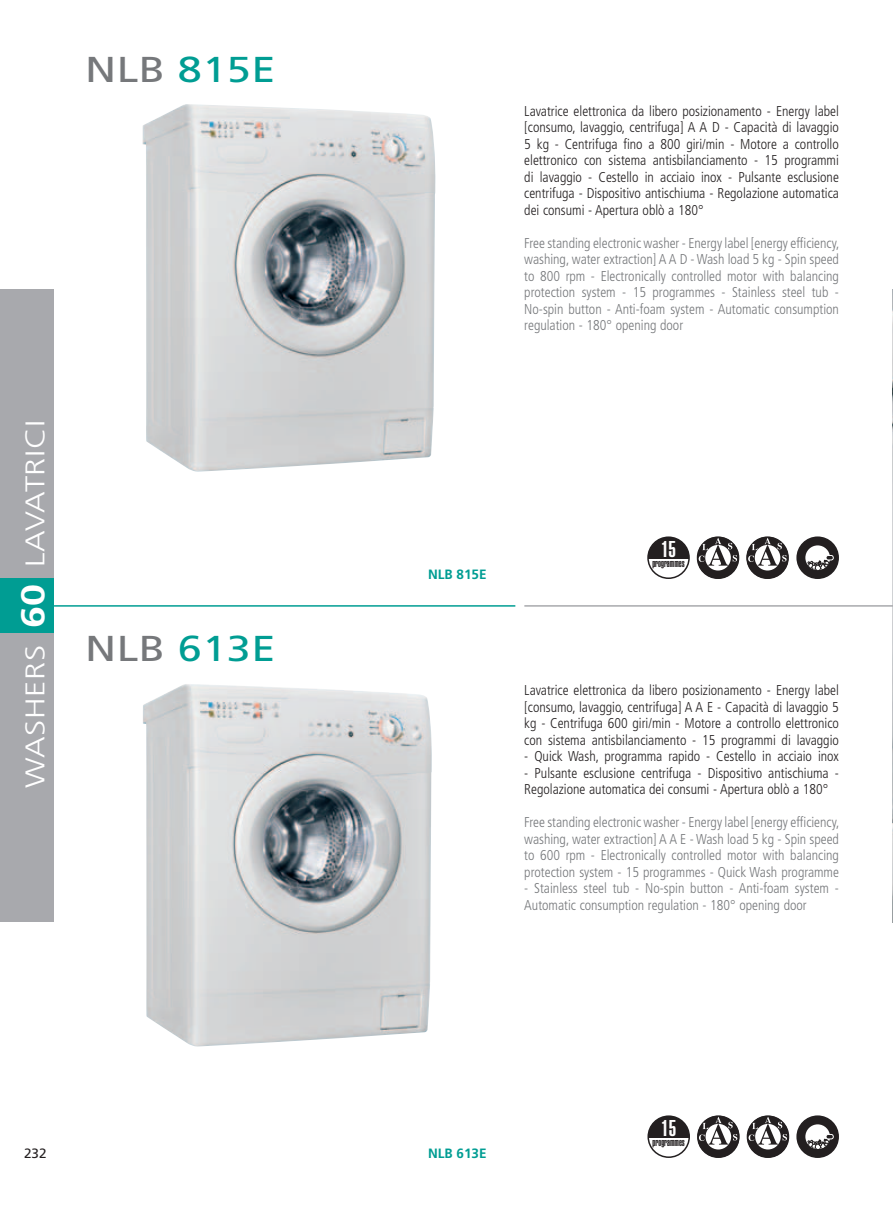
<style>
.page{position:relative;width:893px;height:1212px;background:#fff}
.page>*{position:absolute;margin:0;border:0;box-sizing:border-box;transform-origin:0 0}
.t1{font:36px "Frutiger";letter-spacing:.01em;color:#009d93;scale:1.2 1}
.t2{font:700 33px "Frutiger";color:#fff;scale:1.2 1}
.t3{font:300 27px "Frutiger";letter-spacing:.02em;color:#fff;scale:1.2 1}
.t4{font:900 extra-condensed 22.5px "Helvetica";color:#fff}
.t5{font:300 condensed 14.25px/16.5px "Frutiger";color:#231f20;text-align:justify}
.t6{font:300 condensed 14.25px/16.5px "Frutiger";color:#76787b;text-align:justify}
.t7{font:700 13.5px "Frutiger";color:#009d93}
.t8{font:13.5px "Frutiger";color:#231f20}
.t9{font:900 extra-condensed 10.5px "Helvetica";color:#231f20}
.s1{color:#76787b}
</style>
<div class="page">
<div style="left:0;top:290px;width:54px;height:289px;background:#a8a9ad"></div>
<div style="left:0;top:633px;width:54px;height:289px;background:#a8a9ad"></div>
<div style="left:0;top:579px;width:54px;height:54px;background:#009d93"></div>
<hr style="left:54px;top:605px;width:461px;height:2px;background:#009d93">
<img style="left:892px;top:290px;width:1px;height:632px">
<hr style="left:892px;top:0;width:1px;height:290px;background:#009d93">
<hr style="left:892px;top:922px;width:1px;height:290px;background:#009d93">
<hr style="left:524px;top:605px;width:369px;height:2px;background:#a8a9ad">
<img style="left:142px;top:104px;width:294px;height:368px">
<img style="left:143px;top:684px;width:289px;height:362px">
<div style="left:648px;top:537px;width:41px;height:22px;background:#231f20"></div>
<div style="left:647px;top:536px;width:43px;height:43px;border:2px solid #231f20;border-radius:50%"></div>
<div style="left:697px;top:536px;width:42px;height:43px;border:2px solid #231f20;border-radius:50%"></div>
<svg style="left:697px;top:537px;width:42px;height:42px"></svg>
<div style="left:746px;top:536px;width:43px;height:43px;border:2px solid #231f20;border-radius:50%"></div>
<svg style="left:747px;top:537px;width:41px;height:42px"></svg>
<div style="left:797px;top:537px;width:41px;height:41px;background:#231f20;border-radius:50%"></div>
<div style="left:796px;top:536px;width:43px;height:43px;border:2px solid #231f20;border-radius:50%"></div>
<div style="left:805px;top:545px;width:25px;height:25px;background:#fff;border-radius:50%"></div>
<svg style="left:808px;top:557px;width:25px;height:13px"></svg>
<div style="left:826px;top:555px;width:8px;height:5px;border:1px solid #fff;border-radius:2px"></div>
<div style="left:697px;top:1115px;width:43px;height:43px;border:2px solid #231f20;border-radius:50%"></div>
<svg style="left:697px;top:1116px;width:42px;height:41px"></svg>
<div style="left:747px;top:1115px;width:42px;height:43px;border:2px solid #231f20;border-radius:50%"></div>
<svg style="left:747px;top:1116px;width:42px;height:41px"></svg>
<div style="left:648px;top:1116px;width:41px;height:22px;background:#231f20"></div>
<div style="left:647px;top:1115px;width:43px;height:43px;border:2px solid #231f20;border-radius:50%"></div>
<div style="left:797px;top:1116px;width:41px;height:41px;background:#231f20;border-radius:50%"></div>
<div style="left:796px;top:1115px;width:43px;height:43px;border:2px solid #231f20;border-radius:50%"></div>
<div style="left:805px;top:1124px;width:25px;height:25px;background:#fff;border-radius:50%"></div>
<svg style="left:808px;top:1136px;width:25px;height:13px"></svg>
<div style="left:826px;top:1134px;width:8px;height:5px;border:1px solid #fff;border-radius:2px"></div>
<h1 class="t1" style="left:85px;top:48px;width:160px"><span class="s1">NLB</span> 815E</h1>
<h3 class="t3" style="left:20px;top:567px;width:124px;rotate:-90deg">LAVATRICI</h3>
<h2 class="t2" style="left:14px;top:628px;width:38px;rotate:-90deg">60</h2>
<h3 class="t3" style="left:20px;top:788px;width:121px;rotate:-90deg">WASHERS</h3>
<h1 class="t1" style="left:85px;top:627px;width:160px"><span class="s1">NLB</span> 613E</h1>
<p class="t8" style="left:24px;top:1145px;width:24px">232</p>
<p class="t5" style="left:524px;top:103px;width:316px">Lavatrice elettronica da libero posizionamento - Energy label [consumo, lavaggio, centrifuga] A A D - Capacità di lavaggio 5 kg - Centrifuga fino a 800 giri/min - Motore a controllo elettronico con sistema antisbilanciamento - 15 programmi di lavaggio - Cestello in acciaio inox - Pulsante esclusione centrifuga - Dispositivo antischiuma - Regolazione automatica dei consumi - Apertura oblò a 180°</p>
<p class="t6" style="left:524px;top:235px;width:317px">Free standing electronic washer - Energy label [energy efficiency, washing, water extraction] A A D - Wash load 5 kg - Spin speed to 800 rpm - Electronically controlled motor with balancing protection system - 15 programmes - Stainless steel tub - No-spin button - Anti-foam system - Automatic consumption regulation - 180° opening door</p>
<p class="t7" style="left:428px;top:566px;width:60px">NLB 815E</p>
<h3 class="t4" style="left:661px;top:536px;width:16px">15</h3>
<p class="t9" style="left:652px;top:557px;width:34px">programmes</p>
<p class="t5" style="left:524px;top:682px;width:316px">Lavatrice elettronica da libero posizionamento - Energy label [consumo, lavaggio, centrifuga] A A E - Capacità di lavaggio 5 kg - Centrifuga 600 giri/min - Motore a controllo elettronico con sistema antisbilanciamento - 15 programmi di lavaggio</p>
<p class="t5" style="left:524px;top:748px;width:316px">- Quick Wash, programma rapido - Cestello in acciaio inox</p>
<p class="t5" style="left:524px;top:765px;width:316px">- Pulsante esclusione centrifuga - Dispositivo antischiuma -<br>Regolazione automatica dei consumi - Apertura oblò a 180°</p>
<p class="t6" style="left:524px;top:814px;width:317px">Free standing electronic washer - Energy label [energy efficiency, washing, water extraction] A A E - Wash load 5 kg - Spin speed to 600 rpm - Electronically controlled motor with balancing protection system - 15 programmes - Quick Wash programme</p>
<p class="t6" style="left:524px;top:880px;width:316px">- Stainless steel tub - No-spin button - Anti-foam system -<br>Automatic consumption regulation - 180° opening door</p>
<p class="t7" style="left:428px;top:1145px;width:60px">NLB 613E</p>
<h3 class="t4" style="left:661px;top:1115px;width:16px">15</h3>
<p class="t9" style="left:653px;top:1136px;width:34px">programmes</p>
</div>
